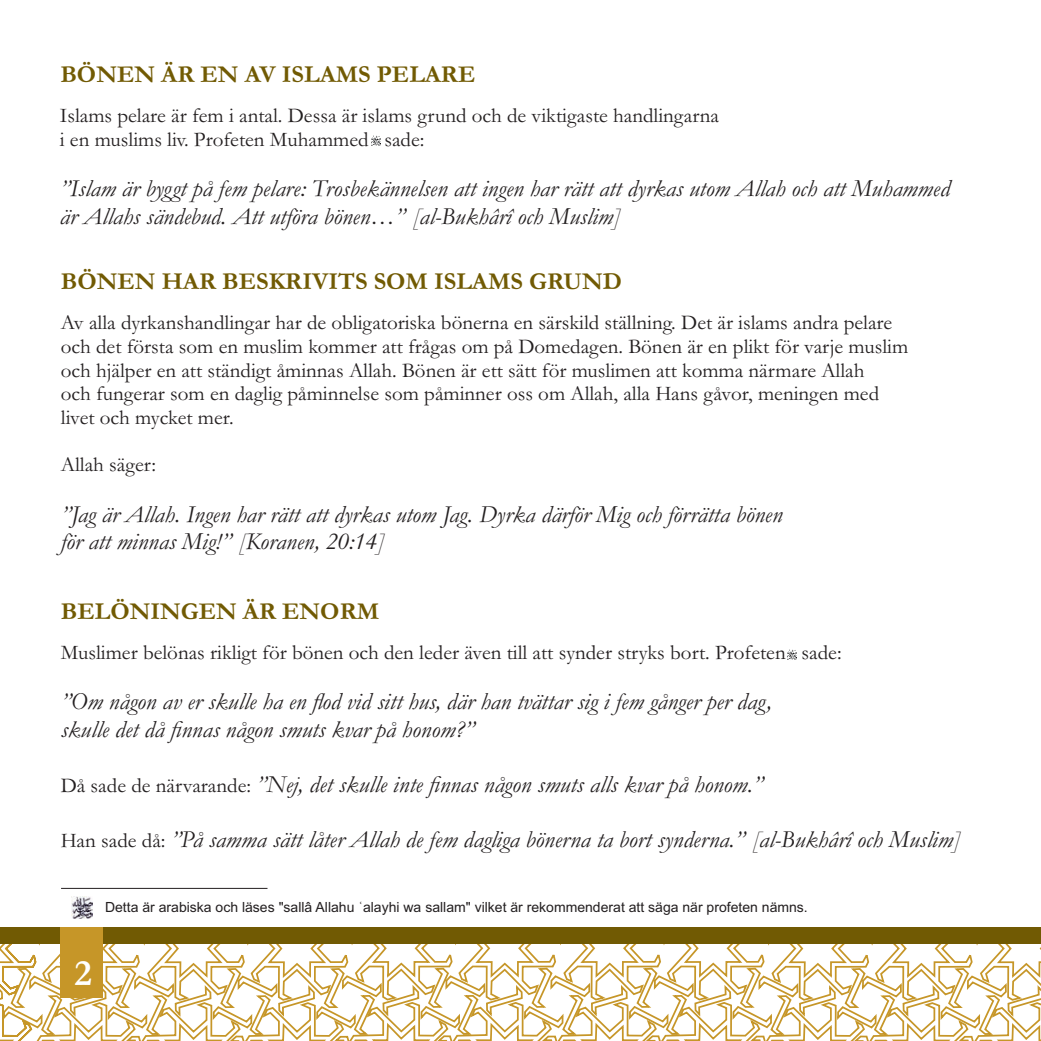
<style>
.page{position:relative;width:1041px;height:1041px;background:#fff}
.page>*{position:absolute;margin:0;border:0;box-sizing:border-box;transform-origin:0 0}
.t1{font:700 37.1px "Garamond";color:#fff}
.t2{font:italic 24.5px/27.7px "Garamond";color:#231f20}
.t3{font:700 24.5px "Garamond";color:#715a03}
.t4{font:21px/23.6px "Garamond";color:#231f20}
.t5{font:14px "Arial";color:#231f20}
.s1{font-style:normal;font-size:21px}
</style>
<div class="page">
<svg style="left:0;top:943px;width:1040px;height:97px"></svg>
<div style="left:0;top:927px;width:1040px;height:16px;background:#715a03"></div>
<div style="left:61px;top:927px;width:42px;height:70px;background:#c69628"></div>
<svg style="left:371px;top:135px;width:10px;height:11px"></svg>
<svg style="left:787px;top:649px;width:10px;height:11px"></svg>
<hr style="left:61px;top:887px;width:206px;height:1px;background:#231f20">
<img style="left:72px;top:896px;width:21px;height:22px">
<p class="t3" style="left:60px;top:66px;width:416px">BÖNEN ÄR EN AV ISLAMS PELARE</p>
<p class="t4" style="left:60px;top:106px;width:660px">Islams pelare är fem i antal. Dessa är islams grund och de viktigaste handlingarna i en muslims liv. Profeten Muhammed sade:</p>
<p class="t2" style="left:60px;top:177px;width:891px">”Islam är byggt på fem pelare: Trosbekännelsen att ingen har rätt att dyrkas utom Allah och att Muhammed är Allahs sändebud. Att utföra bönen…” [al-Bukhârî och Muslim]</p>
<p class="t3" style="left:61px;top:273px;width:562px">BÖNEN HAR BESKRIVITS SOM ISLAMS GRUND</p>
<p class="t4" style="left:61px;top:313px;width:848px">Av alla dyrkanshandlingar har de obligatoriska bönerna en särskild ställning. Det är islams andra pelare och det första som en muslim kommer att frågas om på Domedagen. Bönen är en plikt för varje muslim och hjälper en att ständigt åminnas Allah. Bönen är ett sätt för muslimen att komma närmare Allah<br>och fungerar som en daglig påminnelse som påminner oss om Allah, alla Hans gåvor, meningen med livet och mycket mer.</p>
<p class="t4" style="left:61px;top:455px;width:97px">Allah säger:</p>
<p class="t2" style="left:61px;top:503px;width:723px">”Jag är Allah. Ingen har rätt att dyrkas utom Jag. Dyrka därför Mig och förrätta bönen för att minnas Mig!” [Koranen, 20:14]</p>
<p class="t3" style="left:61px;top:602px;width:320px">BELÖNINGEN ÄR ENORM</p>
<p class="t4" style="left:61px;top:643px;width:782px">Muslimer belönas rikligt för bönen och den leder även till att synder stryks bort. Profeten sade:</p>
<p class="t2" style="left:61px;top:690px;width:712px">”Om någon av er skulle ha en flod vid sitt hus, där han tvättar sig i fem gånger per dag, skulle det då finnas någon smuts kvar på honom?”</p>
<p class="t2" style="left:61px;top:773px;width:704px"><span class="s1">Då sade de närvarande:</span> ”Nej, det skulle inte finnas någon smuts alls kvar på honom.”</p>
<p class="t2" style="left:61px;top:828px;width:901px"><span class="s1">Han sade då:</span> ”På samma sätt låter Allah de fem dagliga bönerna ta bort synderna.” [al-Bukhârî och Muslim]</p>
<p class="t5" style="left:105px;top:901px;width:704px">Detta är arabiska och läses "sallâ Allahu ʿalayhi wa sallam" vilket är rekommenderat att säga när profeten nämns.</p>
<h1 class="t1" style="left:75px;top:960px;width:19px">2</h1>
</div>
